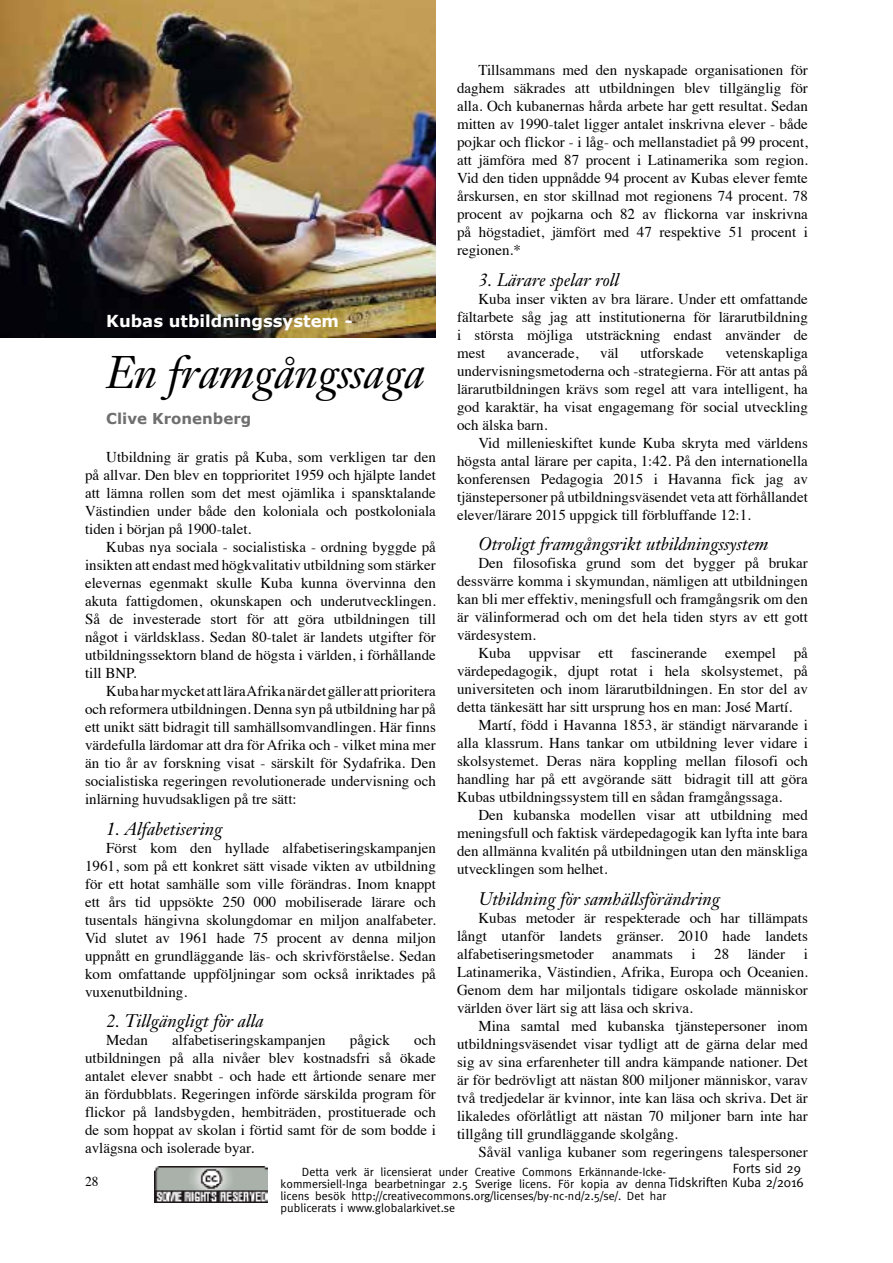
<style>
.page{position:relative;width:893px;height:1263px;background:#fff}
.page>*{position:absolute;margin:0;border:0;box-sizing:border-box;transform-origin:0 0}
.t1{font:italic 45px "Janson Text";letter-spacing:-.01em;color:#000}
.t2{font:italic 18px "Janson Text";color:#000}
.t3{font:700 16.5px "Verdana";color:#fff}
.t4{font:15px/18px "Times";color:#000;text-align:justify}
.t5{font:700 15px "Verdana";color:#706f6f}
.t6{font:13.5px "Meta";color:#000}
.t7{font:13.5px "Times";color:#000}
.t8{font:12px/12px "Meta";color:#000;text-align:justify}
</style>
<div class="page">
<img style="left:154px;top:1166px;width:113px;height:36px">
<img style="left:0;top:0;width:436px;height:337px">
<p class="t3" style="left:106px;top:311px;width:248px">Kubas utbildningssystem -</p>
<h1 class="t1" style="left:106px;top:344px;width:321px">En framgångssaga</h1>
<p class="t5" style="left:106px;top:409px;width:146px">Clive Kronenberg</p>
<p class="t4" style="left:85px;top:447px;width:352px;text-indent:21px">Utbildning är gratis på Kuba, som verkligen tar den på allvar. Den blev en topprioritet 1959 och hjälpte landet att lämna rollen som det mest ojämlika i spansktalande Västindien under både den koloniala och postkoloniala tiden i början på 1900-talet.</p>
<p class="t4" style="left:85px;top:537px;width:352px;text-indent:21px">Kubas nya sociala - socialistiska - ordning byggde på insikten att endast med högkvalitativ utbildning som stärker elevernas egenmakt skulle Kuba kunna övervinna den akuta fattigdomen, okunskapen och underutvecklingen.<br>Så de investerade stort för att göra utbildningen till något i världsklass. Sedan 80-talet är landets utgifter för utbildningssektorn bland de högsta i världen, i förhållande till BNP.</p>
<p class="t4" style="left:85px;top:681px;width:352px;text-indent:21px">Kuba har mycket att lära Afrika när det gäller att prioritera och reformera utbildningen. Denna syn på utbildning har på ett unikt sätt bidragit till samhällsomvandlingen. Här finns värdefulla lärdomar att dra för Afrika och - vilket mina mer än tio år av forskning visat - särskilt för Sydafrika. Den socialistiska regeringen revolutionerade undervisning och inlärning huvudsakligen på tre sätt:</p>
<p class="t2" style="left:106px;top:817px;width:118px">1. Alfabetisering</p>
<p class="t4" style="left:85px;top:837px;width:352px;text-indent:21px">Först kom den hyllade alfabetiseringskampanjen 1961, som på ett konkret sätt visade vikten av utbildning för ett hotat samhälle som ville förändras. Inom knappt ett års tid uppsökte 250 000 mobiliserade lärare och tusentals hängivna skolungdomar en miljon analfabeter.<br>Vid slutet av 1961 hade 75 procent av denna miljon uppnått en grundläggande läs- och skrivförståelse. Sedan kom omfattande uppföljningar som också inriktades på vuxenutbildning.</p>
<p class="t2" style="left:106px;top:1010px;width:159px">2. Tillgängligt för alla</p>
<p class="t4" style="left:106px;top:1030px;width:43px">Medan</p>
<p class="t4" style="left:172px;top:1030px;width:155px">alfabetiseringskampanjen</p>
<p class="t4" style="left:350px;top:1030px;width:41px">pågick</p>
<p class="t4" style="left:85px;top:1030px;width:352px;text-indent:329px">och utbildningen på alla nivåer blev kostnadsfri så ökade antalet elever snabbt - och hade ett årtionde senare mer än fördubblats. Regeringen införde särskilda program för flickor på landsbygden, hembiträden, prostituerade och de som hoppat av skolan i förtid samt för de som bodde i avlägsna och isolerade byar.</p>
<p class="t4" style="left:457px;top:60px;width:352px;text-indent:21px">Tillsammans med den nyskapade organisationen för daghem säkrades att utbildningen blev tillgänglig för alla. Och kubanernas hårda arbete har gett resultat. Sedan mitten av 1990-talet ligger antalet inskrivna elever - både pojkar och flickor - i låg- och mellanstadiet på 99 procent, att jämföra med 87 procent i Latinamerika som region.<br>Vid den tiden uppnådde 94 procent av Kubas elever femte årskursen, en stor skillnad mot regionens 74 procent. 78 procent av pojkarna och 82 av flickorna var inskrivna på högstadiet, jämfört med 47 respektive 51 procent i regionen.*</p>
<p class="t2" style="left:478px;top:268px;width:142px">3. Lärare spelar roll</p>
<p class="t4" style="left:457px;top:288px;width:352px;text-indent:21px">Kuba inser vikten av bra lärare. Under ett omfattande fältarbete såg jag att institutionerna för lärarutbildning i största möjliga utsträckning endast använder de mest</p>
<p class="t4" style="left:457px;top:342px;width:352px;text-indent:268px">vetenskapliga undervisningsmetoderna och -strategierna. För att antas på lärarutbildningen krävs som regel att vara intelligent, ha god karaktär, ha visat engagemang för social utveckling och älska barn.</p>
<p class="t4" style="left:457px;top:432px;width:352px;text-indent:21px">Vid millenieskiftet kunde Kuba skryta med världens högsta antal lärare per capita, 1:42. På den internationella konferensen Pedagogia 2015 i Havanna fick jag av tjänstepersoner på utbildningsväsendet veta att förhållandet elever/lärare 2015 uppgick till förbluffande 12:1.</p>
<p class="t2" style="left:478px;top:533px;width:291px">Otroligt framgångsrikt utbildningssystem</p>
<p class="t4" style="left:457px;top:553px;width:352px;text-indent:21px">Den filosofiska grund som det bygger på brukar dessvärre komma i skymundan, nämligen att utbildningen kan bli mer effektiv, meningsfull och framgångsrik om den är välinformerad och om det hela tiden styrs av ett gott värdesystem.</p>
<p class="t4" style="left:457px;top:643px;width:352px;text-indent:21px">Kuba uppvisar ett fascinerande exempel på värdepedagogik, djupt rotat i hela skolsystemet, på universiteten och inom lärarutbildningen. En stor del av detta tänkesätt har sitt ursprung hos en man: José Martí.</p>
<p class="t4" style="left:457px;top:715px;width:352px;text-indent:21px">Martí, född i Havanna 1853, är ständigt närvarande i alla klassrum. Hans tankar om utbildning lever vidare i skolsystemet. Deras nära koppling mellan filosofi och handling har på ett avgörande sätt bidragit till att göra Kubas utbildningssystem till en sådan framgångssaga.</p>
<p class="t4" style="left:457px;top:805px;width:352px;text-indent:21px">Den kubanska modellen visar att utbildning med meningsfull och faktisk värdepedagogik kan lyfta inte bara den allmänna kvalitén på utbildningen utan den mänskliga utvecklingen som helhet.</p>
<p class="t2" style="left:478px;top:888px;width:243px">Utbildning för samhällsförändring</p>
<p class="t4" style="left:457px;top:908px;width:352px;text-indent:21px">Kubas metoder är respekterade och har tillämpats långt utanför landets gränser. 2010 hade landets alfabetiseringsmetoder anammats i 28 länder i Latinamerika, Västindien, Afrika, Europa och Oceanien.<br>Genom dem har miljontals tidigare oskolade människor världen över lärt sig att läsa och skriva.</p>
<p class="t4" style="left:457px;top:1016px;width:352px;text-indent:21px">Mina samtal med kubanska tjänstepersoner inom utbildningsväsendet visar tydligt att de gärna delar med sig av sina erfarenheter till andra kämpande nationer. Det är för bedrövligt att nästan 800 miljoner människor, varav två tredjedelar är kvinnor, inte kan läsa och skriva. Det är likaledes oförlåtligt att nästan 70 miljoner barn inte har tillgång till grundläggande skolgång.</p>
<p class="t4" style="left:478px;top:1142px;width:331px">Såväl vanliga kubaner som regeringens talespersoner</p>
<p class="t4" style="left:507px;top:342px;width:73px">avancerade,</p>
<p class="t4" style="left:600px;top:342px;width:20px">väl</p>
<p class="t4" style="left:640px;top:342px;width:65px">utforskade</p>
<p class="t6" style="left:733px;top:1161px;width:70px">Forts sid 29</p>
<p class="t8" style="left:281px;top:1165px;width:387px;text-indent:21px">Detta verk är licensierat under Creative Commons Erkännande-Icke&shy;kommersiell-Inga bearbetningar 2.5 Sverige licens. För kopia av denna licens besök http://creativecommons.org/licenses/by-nc-nd/2.5/se/. Det har publicerats i www.globalarkivet.se</p>
<p class="t7" style="left:85px;top:1169px;width:15px">28</p>
<p class="t6" style="left:668px;top:1174px;width:137px">Tidskriften Kuba 2/2016</p>
</div>
